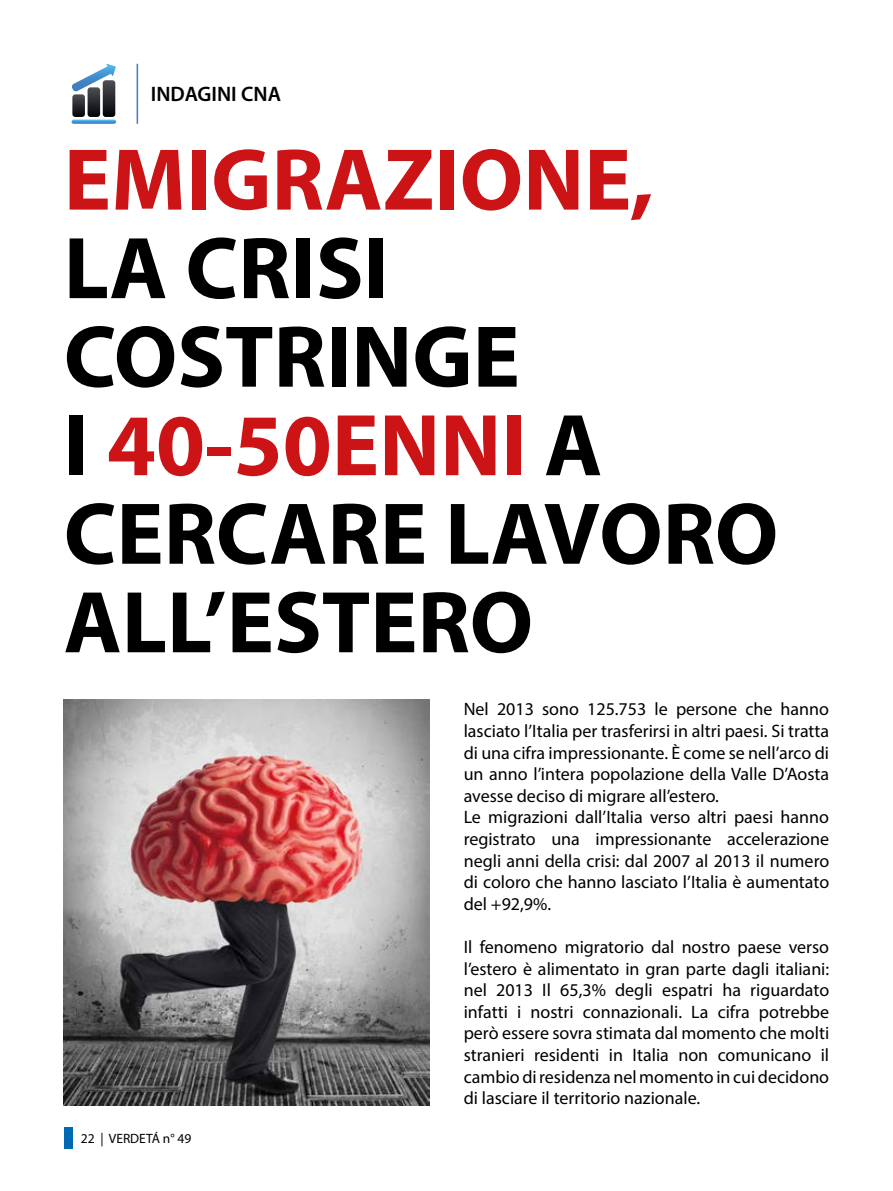
<style>
.page{position:relative;width:893px;height:1191px;background:#fff}
.page>*{position:absolute;margin:0;border:0;box-sizing:border-box;transform-origin:0 0}
.t1{font:700 88.5px/88.5px "Myriad Pro";color:#000}
.t2{font:700 88.5px "Myriad Pro";color:#cc1417}
.t3{font:600 21px "Myriad Pro";color:#000}
.t4{font:18px/21.6px "Myriad Pro";color:#000}
.t5{font:13.5px "Myriad Pro";color:#000}
.s1{color:#cc1417}
</style>
<div class="page">
<div style="left:64px;top:1127px;width:8px;height:21px;background:#0069b4"></div>
<img style="left:64px;top:699px;width:365px;height:407px">
<svg style="left:72px;top:120px;width:44px;height:4px"></svg>
<svg style="left:72px;top:64px;width:44px;height:53px"></svg>
<hr style="left:137px;top:64px;width:1px;height:60px;background:#407dc0">
<p class="t3" style="left:151px;top:80px;width:132px">INDAGINI CNA</p>
<h1 class="t2" style="left:64px;top:122px;width:591px">EMIGRAZIONE,</h1>
<h1 class="t1" style="left:64px;top:221px;width:716px">LA CRISI<br>COSTRINGE<br>I <span class="s1">40-50ENNI</span> A<br>CERCARE LAVORO<br>ALL’ESTERO</h1>
<p class="t5" style="left:81px;top:1129px;width:112px">22 | VERDETÁ n° 49</p>
<p class="t4" style="left:464px;top:698px;width:367px">Nel 2013 sono 125.753 le persone che hanno lasciato l’Italia per trasferirsi in altri paesi. Si tratta di una cifra impressionante. È come se nell’arco di un anno l’intera popolazione della Valle D’Aosta avesse deciso di migrare all’estero.<br>Le migrazioni dall’Italia verso altri paesi hanno registrato una impressionante accelerazione negli anni della crisi: dal 2007 al 2013 il numero di coloro che hanno lasciato l’Italia è aumentato del +92,9%.</p>
<p class="t4" style="left:464px;top:936px;width:367px;text-align:justify">Il fenomeno migratorio dal nostro paese verso l’estero è alimentato in gran parte dagli italiani: nel 2013 Il 65,3% degli espatri ha riguardato infatti i nostri connazionali. La cifra potrebbe però essere sovra stimata dal momento che molti stranieri residenti in Italia non comunicano il cambio di residenza nel momento in cui decidono di lasciare il territorio nazionale.</p>
</div>
